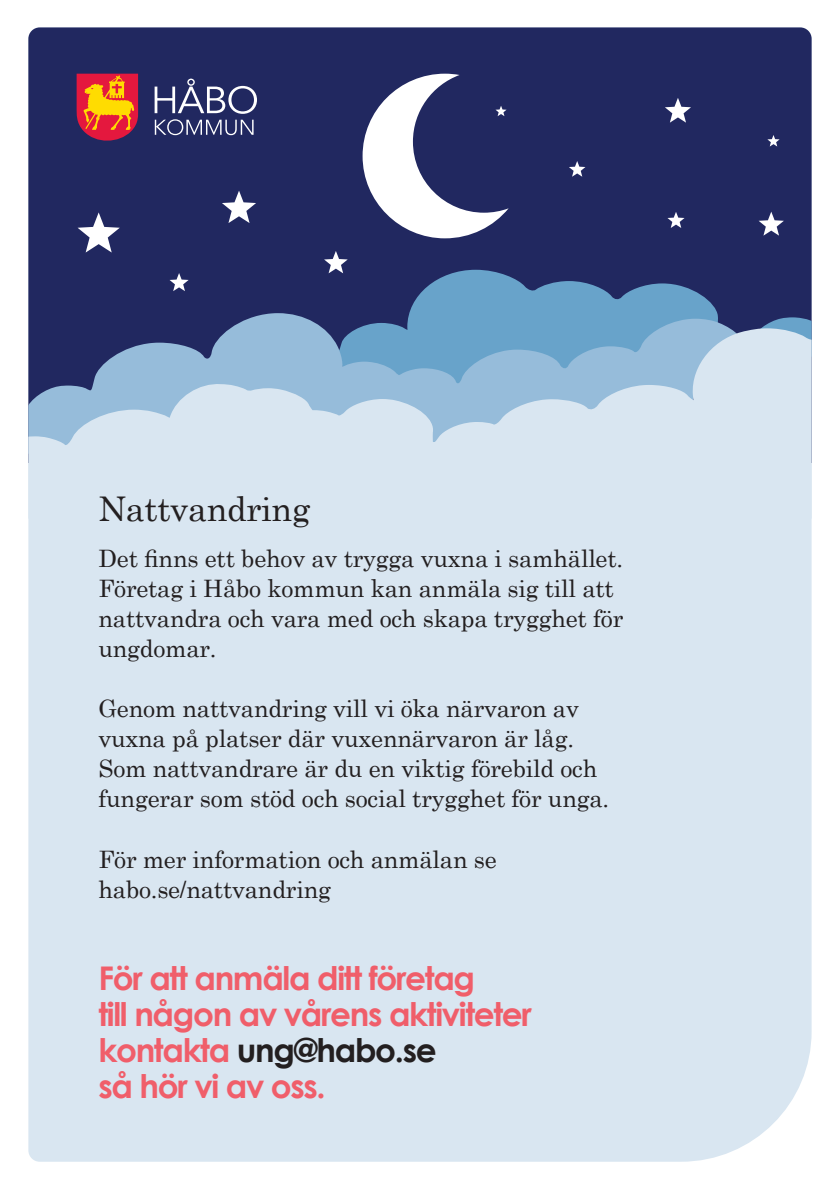
<style>
.page{position:relative;width:840px;height:1191px;background:#fff}
.page>*{position:absolute;margin:0;border:0;box-sizing:border-box;transform-origin:0 0}
.t1{font:34px "Century Schoolbook";letter-spacing:-.01em;color:#231f20}
.t2{font:700 32.6px/36px "Century Gothic";letter-spacing:-.04em;color:#f05e6a}
.t3{font:24px/30px "Century Schoolbook";letter-spacing:-.01em;color:#231f20}
.s1{color:#231f20}
</style>
<div class="page">
<div style="left:28px;top:518px;width:783px;height:643px;background:#d9e6f1"></div>
<div style="left:28px;top:27px;width:783px;height:435px;background:#212860"></div>
<svg style="left:409px;top:270px;width:308px;height:43px;fill:#68a3ca"></svg>
<svg style="left:28px;top:313px;width:701px;height:15px"></svg>
<svg style="left:761px;top:317px;width:50px;height:11px"></svg>
<svg style="left:28px;top:328px;width:783px;height:190px;fill:#d9e6f1"></svg>
<svg style="left:324px;top:251px;width:23px;height:22px"></svg>
<svg style="left:362px;top:74px;width:146px;height:164px"></svg>
<svg style="left:667px;top:212px;width:17px;height:16px"></svg>
<svg style="left:767px;top:135px;width:12px;height:12px"></svg>
<svg style="left:758px;top:212px;width:25px;height:24px"></svg>
<svg style="left:77px;top:212px;width:43px;height:40px"></svg>
<svg style="left:169px;top:273px;width:19px;height:18px"></svg>
<svg style="left:222px;top:191px;width:34px;height:32px"></svg>
<svg style="left:569px;top:161px;width:16px;height:16px"></svg>
<svg style="left:665px;top:98px;width:25px;height:25px"></svg>
<svg style="left:154px;top:79px;width:103px;height:56px"></svg>
<svg style="left:76px;top:74px;width:63px;height:67px"></svg>
<h1 class="t1" style="left:98px;top:488px;width:213px">Nattvandring</h1>
<p class="t3" style="left:98px;top:543px;width:526px">Det finns ett behov av trygga vuxna i samhället.<br>Företag i Håbo kommun kan anmäla sig till att nattvandra och vara med och skapa trygghet för ungdomar.</p>
<p class="t3" style="left:98px;top:693px;width:512px">Genom nattvandring vill vi öka närvaron av vuxna på platser där vuxennärvaron är låg.<br>Som nattvandrare är du en viktig förebild och fungerar som stöd och social trygghet för unga.</p>
<p class="t3" style="left:98px;top:843px;width:399px">För mer information och anmälan se habo.se/nattvandring</p>
<h2 class="t2" style="left:98px;top:959px;width:435px">För att anmäla ditt företag<br>till någon av vårens aktiviteter kontakta <span class="s1">ung@habo.se<br></span>så hör vi av oss.</h2>
</div>
